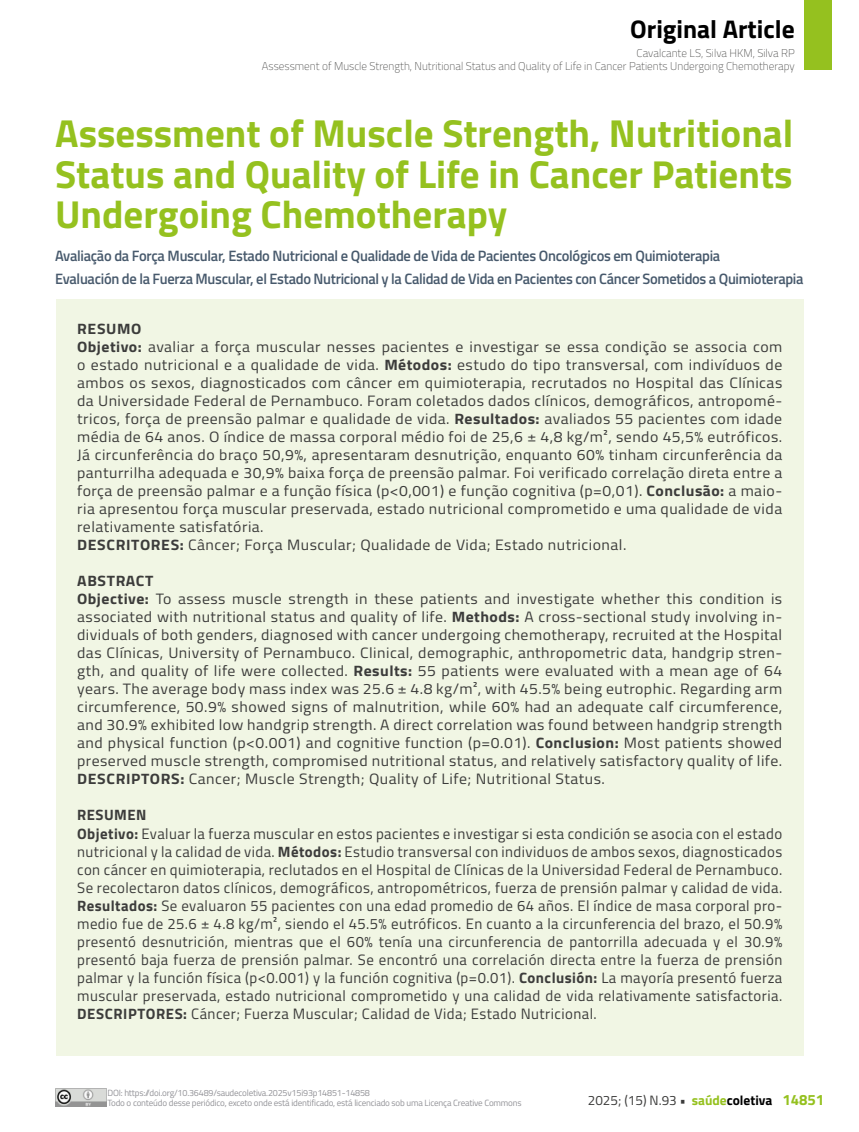
<style>
.page{position:relative;width:859px;height:1132px;background:#fff}
.page>*{position:absolute;margin:0;border:0;box-sizing:border-box;transform-origin:0 0}
.t1{font:700 39px/40.5px "Titillium";color:#95c11f;text-align:justify}
.t2{font:700 25.5px "Titillium";color:#000}
.t3{font:15px/18px "Titillium";letter-spacing:.03em;color:#3c3c3b;scale:1.05 1}
.t4{font:15px/18px "Titillium";letter-spacing:.03em;color:#3c3c3b}
.t5{font:600 15px/22.2px "Titillium";letter-spacing:-.02em;color:#47596c}
.t6{font:13.5px "Titillium";color:#3c3c3b}
.t7{font:100 11.25px/13.5px "Titillium";color:#3c3c3b;text-align:right}
.t8{font:9px/9.4px "Titillium";letter-spacing:-.02em;color:#939398}
.s1{font-weight:700}
.s2{font-weight:700;color:#95c11f}
.s3{font-weight:700;color:#000}
.s4{font-weight:700;font-size:15px;color:#95c11f}
</style>
<div class="page">
<div style="left:804px;top:0;width:27px;height:70px;background:#95c11f"></div>
<img style="left:55px;top:1088px;width:52px;height:18px">
<div style="left:56px;top:299px;width:748px;height:755px;background:#f1f6e4"></div>
<h2 class="t2" style="left:630px;top:9px;width:166px">Original Article</h2>
<p class="t7" style="left:262px;top:45px;width:534px">Cavalcante LS, Silva HKM, Silva RP<br>Assessment of Muscle Strength, Nutritional Status and Quality of Life in Cancer Patients Undergoing Chemotherapy</p>
<h1 class="t1" style="left:55px;top:111px;width:740px">Assessment of Muscle Strength, Nutritional Status and Quality of Life in Cancer Patients Undergoing Chemotherapy</h1>
<p class="t5" style="left:55px;top:244px;width:750px">Avaliação da Força Muscular, Estado Nutricional e Qualidade de Vida de Pacientes Oncológicos em Quimioterapia<br>Evaluación de la Fuerza Muscular, el Estado Nutricional y la Calidad de Vida en Pacientes con Cáncer Sometidos a Quimioterapia</p>
<p class="t3" style="left:77px;top:319px;width:673px"><span class="s1">RESUMO<br>Objetivo:</span> avaliar a força muscular nesses pacientes e investigar se essa condição se associa com o estado nutricional e a qualidade de vida. <span class="s1">Métodos:</span> estudo do tipo transversal, com indivíduos de ambos os sexos, diagnosticados com câncer em quimioterapia, recrutados no Hospital das Clínicas da Universidade Federal de Pernambuco. Foram coletados dados clínicos, demográficos, antropomé&shy;tricos, força de preensão palmar e qualidade de vida. <span class="s1">Resultados:</span> avaliados 55 pacientes com idade média de 64 anos. O índice de massa corporal médio foi de 25,6 ± 4,8 kg/m², sendo 45,5% eutróficos.<br>Já circunferência do braço 50,9%, apresentaram desnutrição, enquanto 60% tinham circunferência da panturrilha adequada e 30,9% baixa força de preensão palmar. Foi verificado correlação direta entre a força de preensão palmar e a função física (p&lt;0,001) e função cognitiva (p=0,01). <span class="s1">Conclusão:</span> a maio&shy;ria apresentou força muscular preservada, estado nutricional comprometido e uma qualidade de vida relativamente satisfatória.<br><span class="s1">DESCRITORES:</span> Câncer; Força Muscular; Qualidade de Vida; Estado nutricional.</p>
<p class="t3" style="left:77px;top:571px;width:673px"><span class="s1">ABSTRACT<br>Objective:</span> To assess muscle strength in these patients and investigate whether this condition is associated with nutritional status and quality of life. <span class="s1">Methods:</span> A cross-sectional study involving in&shy;dividuals of both genders, diagnosed with cancer undergoing chemotherapy, recruited at the Hospital das Clínicas, University of Pernambuco. Clinical, demographic, anthropometric data, handgrip stren&shy;gth, and quality of life were collected. <span class="s1">Results:</span> 55 patients were evaluated with a mean age of 64 years. The average body mass index was 25.6 ± 4.8 kg/m², with 45.5% being eutrophic. Regarding arm circumference, 50.9% showed signs of malnutrition, while 60% had an adequate calf circumference, and 30.9% exhibited low handgrip strength. A direct correlation was found between handgrip strength and physical function (p&lt;0.001) and cognitive function (p=0.01). <span class="s1">Conclusion:</span> Most patients showed preserved muscle strength, compromised nutritional status, and relatively satisfactory quality of life.<br><span class="s1">DESCRIPTORS:</span> Cancer; Muscle Strength; Quality of Life; Nutritional Status.</p>
<p class="t4" style="left:77px;top:805px;width:707px"><span class="s1">RESUMEN<br>Objetivo:</span> Evaluar la fuerza muscular en estos pacientes e investigar si esta condición se asocia con el estado nutricional y la calidad de vida. <span class="s1">Métodos:</span> Estudio transversal con individuos de ambos sexos, diagnosticados con cáncer en quimioterapia, reclutados en el Hospital de Clínicas de la Universidad Federal de Pernambuco.<br>Se recolectaron datos clínicos, demográficos, antropométricos, fuerza de prensión palmar y calidad de vida.<br><span class="s1">Resultados:</span> Se evaluaron 55 pacientes con una edad promedio de 64 años. El índice de masa corporal pro&shy;medio fue de 25.6 ± 4.8 kg/m², siendo el 45.5% eutróficos. En cuanto a la circunferencia del brazo, el 50.9% presentó desnutrición, mientras que el 60% tenía una circunferencia de pantorrilla adecuada y el 30.9% presentó baja fuerza de prensión palmar. Se encontró una correlación directa entre la fuerza de prensión palmar y la función física (p&lt;0.001) y la función cognitiva (p=0.01). <span class="s1">Conclusión:</span> La mayoría presentó fuerza muscular preservada, estado nutricional comprometido y una calidad de vida relativamente satisfactoria.<br><span class="s1">DESCRIPTORES:</span> Cáncer; Fuerza Muscular; Calidad de Vida; Estado Nutricional.</p>
<p class="t8" style="left:107px;top:1087px;width:416px">DOI: https://doi.org/10.36489/saudecoletiva.2025v15i93p14851-14858<br>Todo o conteúdo desse periódico, exceto onde está identificado, está licenciado sob uma Licença Creative Commons</p>
<p class="t6" style="left:588px;top:1089px;width:238px">2025; (15) N.93 <span class="s1">•</span> <span class="s2">saúde</span><span class="s3">coletiva</span> <span class="s4">14851</span></p>
</div>
